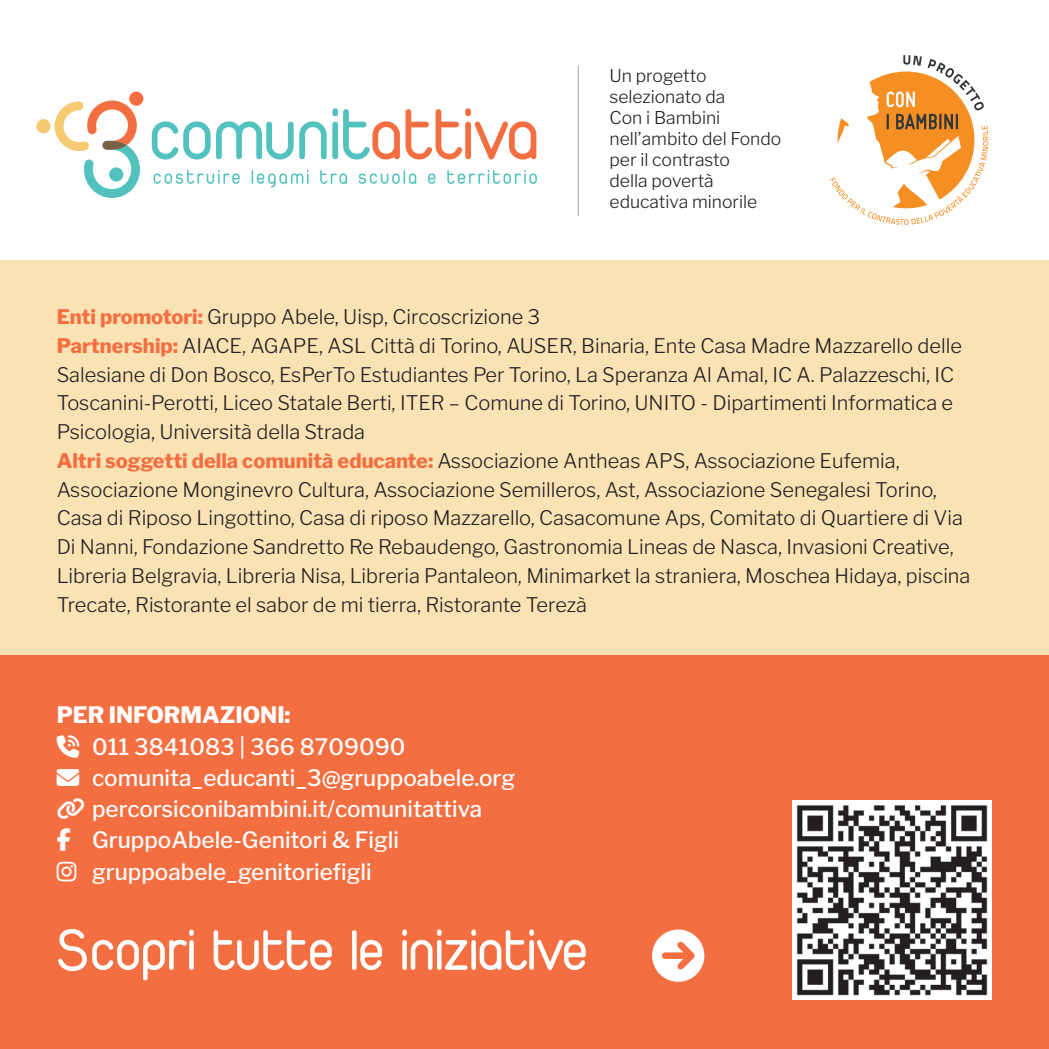
<style>
.page{position:relative;width:1049px;height:1049px;background:#fff}
.page>*{position:absolute;margin:0;border:0;box-sizing:border-box;transform-origin:0 0}
.t1{font:60px "Duepuntozero";color:#fff}
.t2{font:500 22.5px "Libre Franklin";color:#fff}
.t3{font:800 22.5px "Libre Franklin";color:#fff}
.t4{font:300 20px/28.8px "Libre Franklin";color:#231f20}
.t5{font:300 17.5px/21px "Libre Franklin";color:#231f20}
.s1{font-weight:800;color:#f36f42}
</style>
<div class="page">
<svg style="left:152px;top:108px;width:384px;height:51px"></svg>
<div style="left:129px;top:92px;width:14px;height:14px;background:#f36f42;border-radius:50%"></div>
<div style="left:36px;top:119px;width:15px;height:14px;background:#f5ca71;border-radius:50%"></div>
<svg style="left:55px;top:101px;width:85px;height:97px"></svg>
<svg style="left:154px;top:170px;width:86px;height:14px"></svg>
<svg style="left:252px;top:170px;width:56px;height:17px"></svg>
<svg style="left:320px;top:170px;width:27px;height:14px"></svg>
<svg style="left:359px;top:170px;width:57px;height:14px"></svg>
<svg style="left:428px;top:173px;width:7px;height:11px"></svg>
<svg style="left:447px;top:170px;width:90px;height:14px"></svg>
<div style="left:0;top:260px;width:1049px;height:396px;background:#f9e2b4"></div>
<div style="left:0;top:656px;width:1049px;height:393px;background:#f36f42"></div>
<img style="left:792px;top:800px;width:199px;height:200px">
<svg style="left:652px;top:929px;width:52px;height:53px"></svg>
<hr style="left:578px;top:66px;width:1px;height:150px;background:#b6b7bb">
<svg style="left:829px;top:55px;width:159px;height:170px"></svg>
<p class="t5" style="left:609px;top:64px;width:173px">Un progetto selezionato da<br>Con i Bambini nell’ambito del Fondo per il contrasto<br>della povertà educativa minorile</p>
<p class="t4" style="left:57px;top:301px;width:485px"><span class="s1">Enti promotori:</span> Gruppo Abele, Uisp, Circoscrizione 3</p>
<p class="t4" style="left:57px;top:329px;width:907px"><span class="s1">Partnership:</span> AIACE, AGAPE, ASL Città di Torino, AUSER, Binaria, Ente Casa Madre Mazzarello delle Salesiane di Don Bosco, EsPerTo Estudiantes Per Torino, La Speranza Al Amal, IC A. Palazzeschi, IC Toscanini-Perotti, Liceo Statale Berti, ITER – Comune di Torino, UNITO - Dipartimenti Informatica e Psicologia, Università della Strada</p>
<p class="t4" style="left:57px;top:444px;width:915px"><span class="s1">Altri soggetti della comunità educante:</span> Associazione Antheas APS, Associazione Eufemia, Associazione Monginevro Cultura, Associazione Semilleros, Ast, Associazione Senegalesi Torino, Casa di Riposo Lingottino, Casa di riposo Mazzarello, Casacomune Aps, Comitato di Quartiere di Via Di Nanni, Fondazione Sandretto Re Rebaudengo, Gastronomia Lineas de Nasca, Invasioni Creative, Libreria Belgravia, Libreria Nisa, Libreria Pantaleon, Minimarket la straniera, Moschea Hidaya, piscina Trecate, Ristorante el sabor de mi tierra, Ristorante Terezà</p>
<p class="t3" style="left:57px;top:697px;width:235px">PER INFORMAZIONI:</p>
<p class="t2" style="left:57px;top:729px;width:350px">★ 011 3841083 | 366 8709090</p>
<p class="t2" style="left:57px;top:760px;width:460px">✉ comunita_educanti_3@gruppoabele.org</p>
<p class="t2" style="left:92px;top:791px;width:392px">percorsiconibambini.it/comunitattiva</p>
<p class="t2" style="left:92px;top:822px;width:308px">GruppoAbele-Genitori &amp; Figli</p>
<p class="t2" style="left:92px;top:854px;width:281px">gruppoabele_genitoriefigli</p>
<p class="t1" style="left:57px;top:918px;width:533px">Scopri tutte le iniziative</p>
</div>
